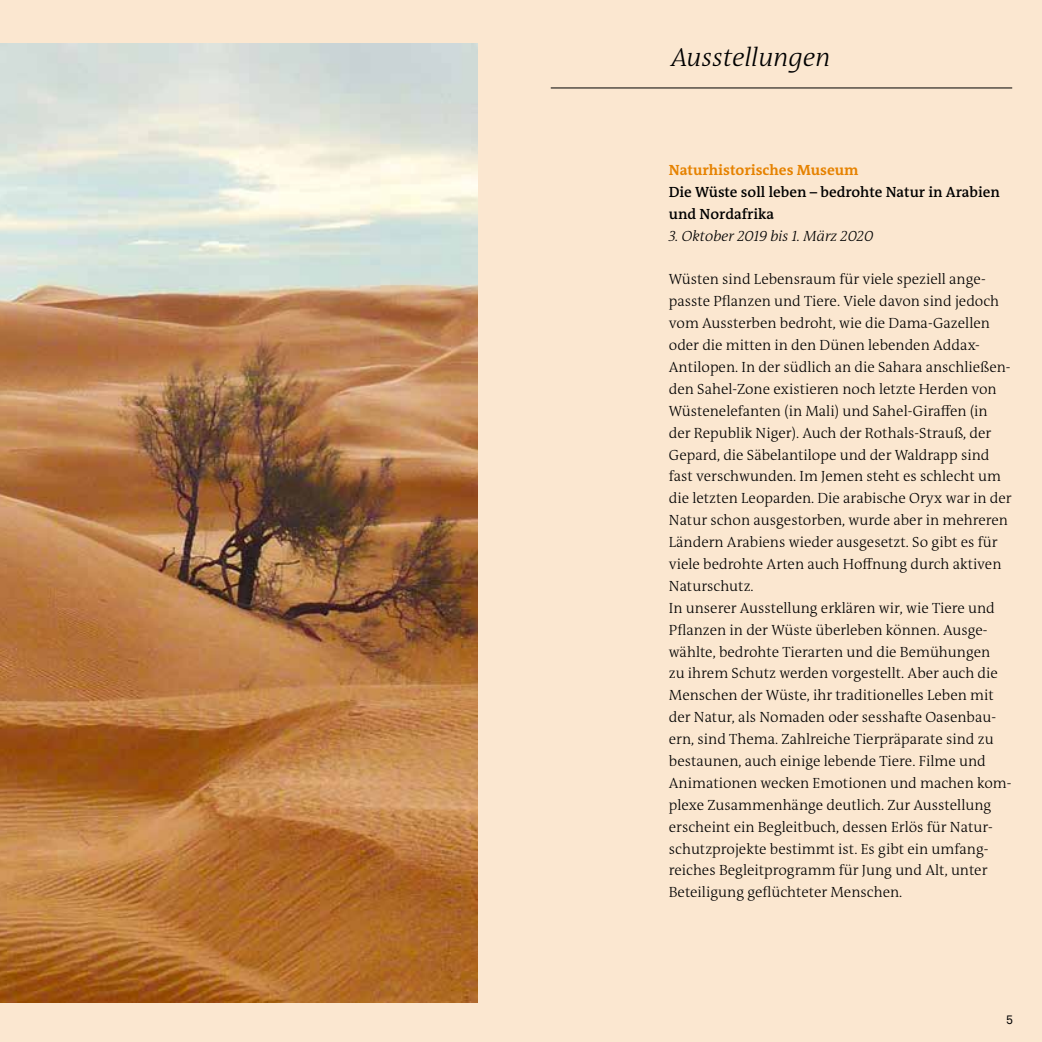
<style>
.page{position:relative;width:1042px;height:1042px;background:#fbe7d0}
.page>*{position:absolute;margin:0;border:0;box-sizing:border-box;transform-origin:0 0}
.t1{font:italic 300 26.25px "The Antiqua B W3";color:#000}
.t2{font:300 14.88px/21.9px "The Antiqua B W3";color:#000}
.t3{font:600 14.88px/21.9px "The Antiqua B W6";color:#000}
.t4{font:italic 300 14.88px "The Antiqua B W3";color:#000}
.t5{font:700 14.88px "The Antiqua B W7";color:#e68200}
.t6{font:12.25px "Akkurat";color:#000}
</style>
<div class="page">
<img style="left:0;top:44px;width:477px;height:958px">
<hr style="left:551px;top:88px;width:461px;height:1px;background:#000">
<h1 class="t1" style="left:671px;top:40px;width:161px">Ausstellungen</h1>
<p class="t5" style="left:669px;top:160px;width:191px">Naturhistorisches Museum</p>
<p class="t3" style="left:669px;top:181px;width:333px">Die Wüste soll leben – bedrohte Natur in Arabien und Nordafrika</p>
<p class="t4" style="left:669px;top:226px;width:206px">3. Oktober 2019 bis 1. März 2020</p>
<p class="t2" style="left:669px;top:269px;width:344px">Wüsten sind Lebensraum für viele speziell ange&shy;passte Pflanzen und Tiere. Viele davon sind jedoch vom Aussterben bedroht, wie die Dama-Gazellen oder die mitten in den Dünen lebenden Addax-Antilopen. In der südlich an die Sahara anschließen&shy;den Sahel-Zone existieren noch letzte Herden von Wüstenelefanten (in Mali) und Sahel-Giraffen (in der Republik Niger). Auch der Rothals-Strauß, der Gepard, die Säbelantilope und der Waldrapp sind fast verschwunden. Im Jemen steht es schlecht um die letzten Leoparden. Die arabische Oryx war in der Natur schon ausgestorben, wurde aber in mehreren Ländern Arabiens wieder ausgesetzt. So gibt es für viele bedrohte Arten auch Hoffnung durch aktiven Naturschutz.<br>In unserer Ausstellung erklären wir, wie Tiere und Pflanzen in der Wüste überleben können. Ausge&shy;wählte, bedrohte Tierarten und die Bemühungen<br>zu ihrem Schutz werden vorgestellt. Aber auch die Menschen der Wüste, ihr traditionelles Leben mit der Natur, als Nomaden oder sesshafte Oasenbau&shy;ern, sind Thema. Zahlreiche Tierpräparate sind zu bestaunen, auch einige lebende Tiere. Filme und Animationen wecken Emotionen und machen kom&shy;plexe Zusammenhänge deutlich. Zur Ausstellung erscheint ein Begleitbuch, dessen Erlös für Natur&shy;schutzprojekte bestimmt ist. Es gibt ein umfang&shy;reiches Begleitprogramm für Jung und Alt, unter Beteiligung geflüchteter Menschen.</p>
<p class="t6" style="left:1006px;top:1012px;width:8px">5</p>
</div>
